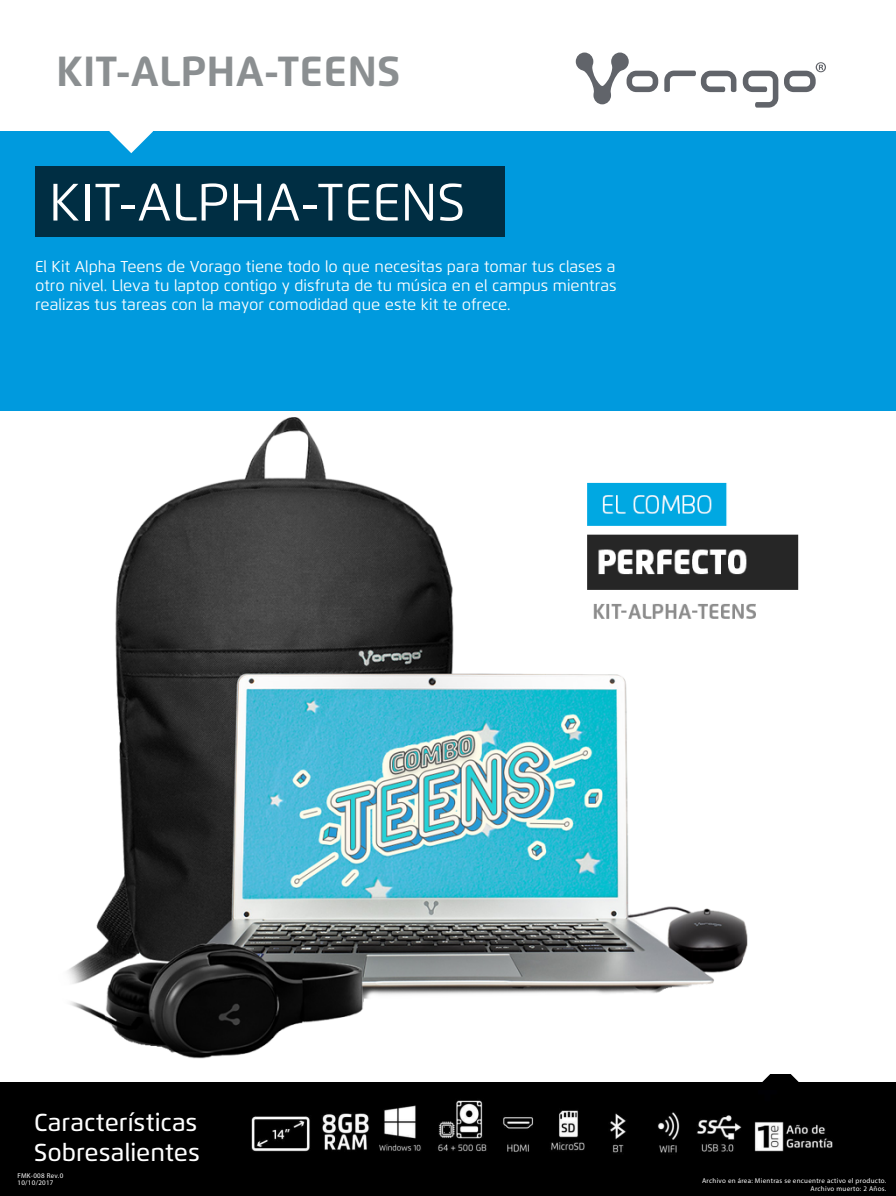
<style>
.page{position:relative;width:896px;height:1196px;background:#fff}
.page>*{position:absolute;margin:0;border:0;box-sizing:border-box;transform-origin:0 0}
.t1{font:52.5px "Flexo";letter-spacing:.005em;color:#fff}
.t2{font:700 42px "Flexo";color:#8b8f91}
.t3{font:500 24.5px/29.4px "Flexo";color:#fff}
.t4{font:15.75px/18.9px "Flexo";color:#fff;text-align:justify}
.t5{font:7px/7.9px "Myriad Pro";letter-spacing:.04em;color:#fff;text-align:right}
</style>
<div class="page">
<div style="left:0;top:132px;width:896px;height:279px;background:#009ade"></div>
<div style="left:0;top:1082px;width:896px;height:113px;background:#000"></div>
<svg style="left:109px;top:131px;width:44px;height:22px"></svg>
<div style="left:35px;top:166px;width:470px;height:70px;background:#002e43"></div>
<svg style="left:762px;top:1074px;width:37px;height:8px"></svg>
<svg style="left:576px;top:52px;width:82px;height:52px"></svg>
<svg style="left:784px;top:62px;width:42px;height:30px"></svg>
<svg style="left:743px;top:71px;width:35px;height:37px"></svg>
<svg style="left:664px;top:70px;width:73px;height:22px"></svg>
<img style="left:251px;top:1100px;width:582px;height:53px">
<img style="left:67px;top:417px;width:732px;height:642px">
<h2 class="t2" style="left:56px;top:45px;width:346px">KIT-ALPHA-TEENS</h2>
<h1 class="t1" style="left:49px;top:170px;width:417px">KIT-ALPHA-TEENS</h1>
<p class="t4" style="left:35px;top:257px;width:583px">El Kit Alpha Teens de Vorago tiene todo lo que necesitas para tomar tus clases a otro nivel. Lleva tu laptop contigo y disfruta de tu música en el campus mientras realizas tus tareas con la mayor comodidad que este kit te ofrece.</p>
<h3 class="t3" style="left:34px;top:1107px;width:167px">Características<br>Sobresalientes</h3>
<p class="t5" style="left:18px;top:1170px;width:47px;text-align:left">FMK-008 Rev.0<br>10/10/2017</p>
<p class="t5" style="left:702px;top:1176px;width:186px">Archivo en área: Mientras se encuentre activo el producto.<br>Archivo muerto: 2 Años.</p>
</div>
